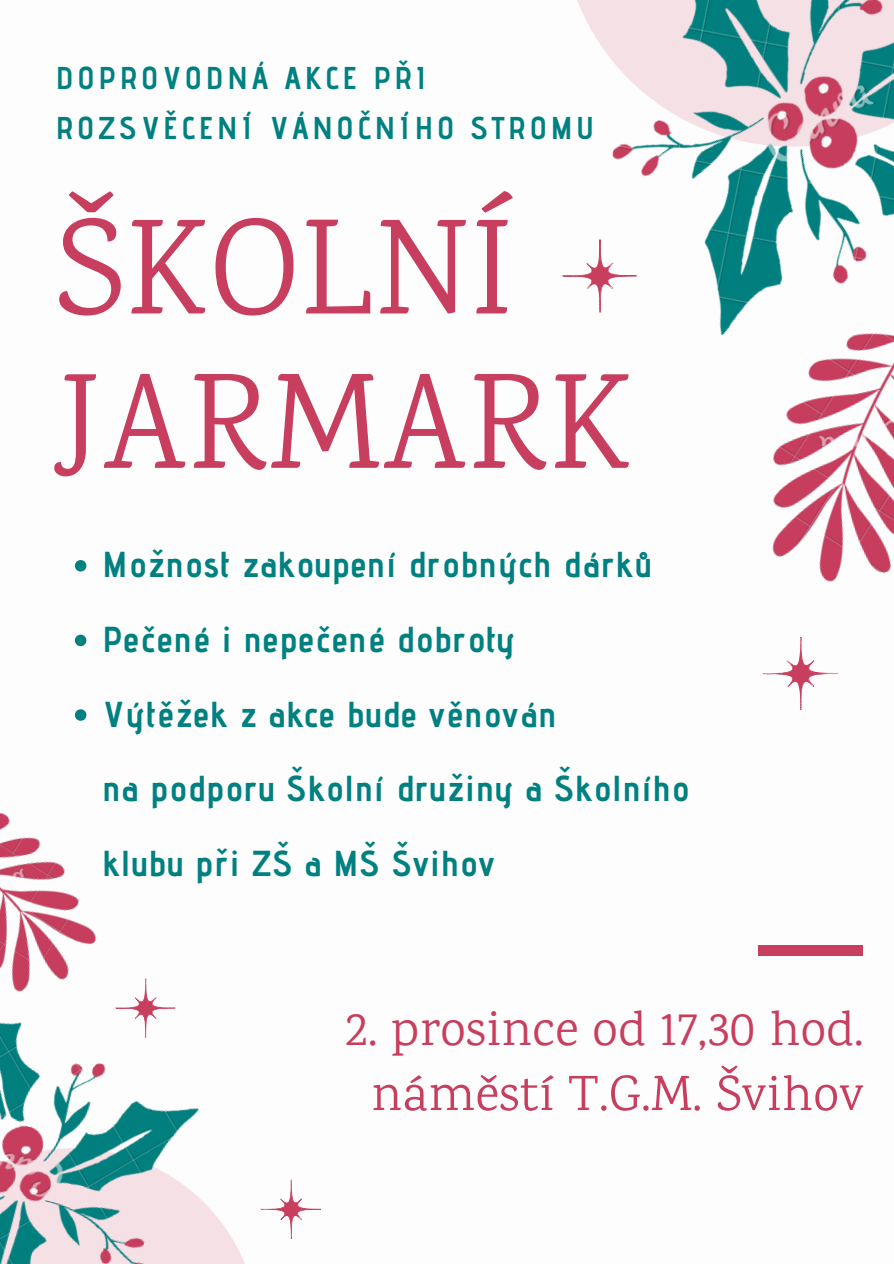
<style>
.page{position:relative;width:894px;height:1264px;background:#fff}
.page>*{position:absolute;margin:0;border:0;box-sizing:border-box;transform-origin:0 0}
.t1{font:138.15px/154.4px "Karma";letter-spacing:.01em;color:#c83e5e}
.t2{font:50.25px "Karma";letter-spacing:.01em;color:#c83e5e}
.t3{font:49.8px "Karma";letter-spacing:.01em;color:#c83e5e}
.t4{font:700 36px/74.6px "Advent Pro";letter-spacing:.03em;color:#008080}
.t5{font:700 31.5px/50.4px "Advent Pro";letter-spacing:.115em;color:#008080}
</style>
<div class="page">
<div style="left:757px;top:945px;width:105px;height:10px;background:#c83e5e"></div>
<svg style="left:75px;top:560px;width:11px;height:11px"></svg>
<svg style="left:75px;top:634px;width:11px;height:12px"></svg>
<svg style="left:75px;top:709px;width:11px;height:4px"></svg>
<img style="left:0;top:1007px;width:199px;height:141px">
<svg style="left:0;top:1148px;width:321px;height:115px"></svg>
<img style="left:0;top:713px;width:114px;height:318px">
<svg style="left:114px;top:978px;width:61px;height:59px"></svg>
<img style="left:577px;top:0;width:316px;height:277px">
<svg style="left:561px;top:239px;width:75px;height:74px"></svg>
<img style="left:650px;top:250px;width:243px;height:332px">
<svg style="left:762px;top:637px;width:75px;height:73px"></svg>
<p class="t5" style="left:56px;top:52px;width:539px">DOPROVODNÁ AKCE PŘI<br>ROZSVĚCENÍ VÁNOČNÍHO STROMU</p>
<h1 class="t1" style="left:56px;top:188px;width:578px">ŠKOLNÍ<br>JARMARK</h1>
<p class="t4" style="left:103px;top:527px;width:588px">Možnost zakoupení drobných dárků<br>Pečené i nepečené dobroty<br>Výtěžek z akce bude věnován<br>na podporu Školní družiny a Školního klubu při ZŠ a MŠ Švihov</p>
<h3 class="t3" style="left:345px;top:998px;width:520px">2. prosince od 17,30 hod.</h3>
<h2 class="t2" style="left:371px;top:1063px;width:493px">náměstí T.G.M. Švihov</h2>
</div>
